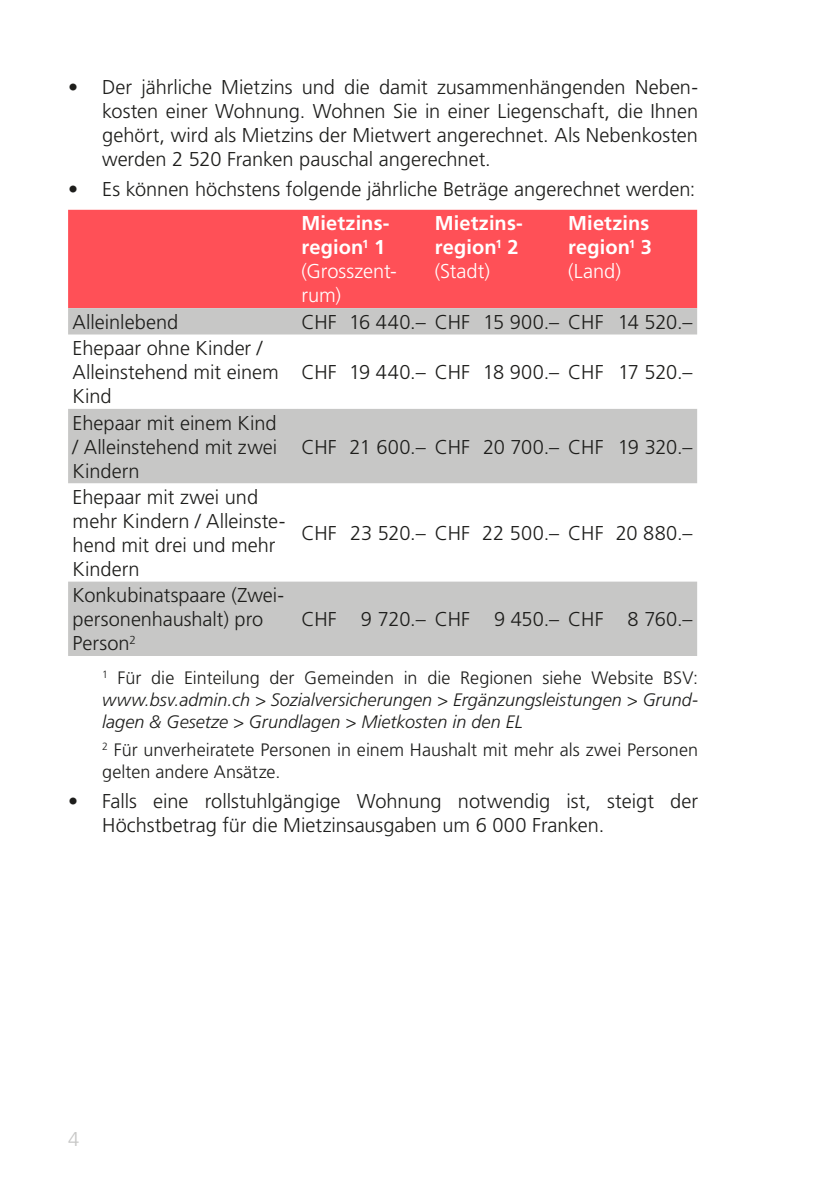
<style>
.page{position:relative;width:840px;height:1191px;background:#fff}
.page>*{position:absolute;margin:0;border:0;box-sizing:border-box;transform-origin:0 0}
.Grundtext{font:300 20px/24px "Frutiger LT Std";color:#1d1d1b}
.Tabellen_Text_Weiss{font:700 20px/24px "Frutiger LT Std";letter-spacing:.005em;color:#fff}
.t1{font:300 20px "Frutiger LT Std";color:#c7c7c6}
.Grundtext_eingezogen{font:italic 300 18px/22px "Frutiger LT Std";color:#1d1d1b;text-align:justify}
.Grundtext_eingezogen-2{font:300 18px/22px "Frutiger LT Std";letter-spacing:.005em;color:#1d1d1b}
.s1{font-weight:300}
.s2{font-style:normal}
</style>
<div class="page">
<div style="left:68px;top:210px;width:628px;height:98px;background:#ff5057"></div>
<svg style="left:68px;top:308px;width:628px;height:348px"></svg>
<p class="Grundtext" style="left:102px;top:76px;width:597px;text-align:justify;text-indent:-34px">• Der jährliche Mietzins und die damit zusammenhängenden Neben&shy;kosten einer Wohnung. Wohnen Sie in einer Liegenschaft, die Ihnen gehört, wird als Mietzins der Mietwert angerechnet. Als Nebenkosten werden 2 520 Franken pauschal angerechnet.</p>
<p class="Grundtext" style="left:68px;top:177px;width:628px">• Es können höchstens folgende jährliche Beträge angerechnet werden:</p>
<p class="Tabellen_Text_Weiss" style="left:301px;top:211px;width:97px">Mietzins&shy;region<sup>1</sup> 1 <span class="s1">(Grosszent&shy;rum)</span></p>
<p class="Tabellen_Text_Weiss" style="left:434px;top:211px;width:89px">Mietzins&shy;region<sup>1</sup> 2 <span class="s1">(Stadt)</span></p>
<p class="Tabellen_Text_Weiss" style="left:568px;top:211px;width:85px">Mietzins region<sup>1</sup> 3 <span class="s1">(Land)</span></p>
<p class="Grundtext" style="left:73px;top:310px;width:107px">Alleinlebend</p>
<p class="Grundtext" style="left:301px;top:310px;width:37px">CHF</p>
<p class="Grundtext" style="left:349px;top:310px;width:78px">16 440.–</p>
<p class="Grundtext" style="left:434px;top:310px;width:37px">CHF</p>
<p class="Grundtext" style="left:483px;top:310px;width:77px">15 900.–</p>
<p class="Grundtext" style="left:568px;top:310px;width:37px">CHF</p>
<p class="Grundtext" style="left:617px;top:310px;width:76px">14 520.–</p>
<p class="Grundtext" style="left:73px;top:336px;width:208px">Ehepaar ohne Kinder /<br>Alleinstehend mit einem<br>Kind</p>
<p class="Grundtext" style="left:301px;top:360px;width:37px">CHF</p>
<p class="Grundtext" style="left:349px;top:360px;width:78px">19 440.–</p>
<p class="Grundtext" style="left:434px;top:360px;width:37px">CHF</p>
<p class="Grundtext" style="left:482px;top:360px;width:78px">18 900.–</p>
<p class="Grundtext" style="left:568px;top:360px;width:37px">CHF</p>
<p class="Grundtext" style="left:617px;top:360px;width:76px">17 520.–</p>
<p class="Grundtext" style="left:73px;top:411px;width:206px;text-align:justify">Ehepaar mit einem Kind / Alleinstehend mit zwei Kindern</p>
<p class="Grundtext" style="left:73px;top:485px;width:214px">Ehepaar mit zwei und mehr Kindern / Alleinste&shy;hend mit drei und mehr<br>Kindern</p>
<p class="Grundtext" style="left:73px;top:583px;width:213px">Konkubinatspaare (Zwei&shy;personenhaushalt) pro<br>Person<sup>2</sup></p>
<p class="Grundtext" style="left:301px;top:435px;width:37px">CHF</p>
<p class="Grundtext" style="left:349px;top:435px;width:78px">21 600.–</p>
<p class="Grundtext" style="left:434px;top:435px;width:37px">CHF</p>
<p class="Grundtext" style="left:483px;top:435px;width:78px">20 700.–</p>
<p class="Grundtext" style="left:568px;top:435px;width:37px">CHF</p>
<p class="Grundtext" style="left:617px;top:435px;width:76px">19 320.–</p>
<p class="Grundtext" style="left:301px;top:521px;width:37px">CHF</p>
<p class="Grundtext" style="left:350px;top:521px;width:77px">23 520.–</p>
<p class="Grundtext" style="left:434px;top:521px;width:37px">CHF</p>
<p class="Grundtext" style="left:482px;top:521px;width:78px">22 500.–</p>
<p class="Grundtext" style="left:568px;top:521px;width:37px">CHF</p>
<p class="Grundtext" style="left:615px;top:521px;width:78px">20 880.–</p>
<p class="Grundtext" style="left:301px;top:607px;width:37px">CHF</p>
<p class="Grundtext" style="left:361px;top:607px;width:66px">9 720.–</p>
<p class="Grundtext" style="left:434px;top:607px;width:37px">CHF</p>
<p class="Grundtext" style="left:494px;top:607px;width:67px">9 450.–</p>
<p class="Grundtext" style="left:568px;top:607px;width:37px">CHF</p>
<p class="Grundtext" style="left:627px;top:607px;width:66px">8 760.–</p>
<p class="Grundtext_eingezogen" style="left:102px;top:667px;width:597px"><sup>1</sup> <span class="s2">Für die Einteilung der Gemeinden in die Regionen siehe Website BSV: </span>www.bsv.admin.ch &gt; Sozialversicherungen &gt; Ergänzungsleistungen &gt; Grund&shy;lagen &amp; Gesetze &gt; Grundlagen &gt; Mietkosten in den EL</p>
<p class="Grundtext_eingezogen-2" style="left:102px;top:739px;width:597px"><sup>2</sup> Für unverheiratete Personen in einem Haushalt mit mehr als zwei Personen gelten andere Ansätze.</p>
<p class="Grundtext" style="left:102px;top:789px;width:597px;text-indent:-34px">• Falls eine rollstuhlgängige Wohnung notwendig ist, steigt der<br>Höchstbetrag für die Mietzinsausgaben um 6 000 Franken.</p>
<p class="t1" style="left:68px;top:1127px;width:13px">4</p>
</div>
